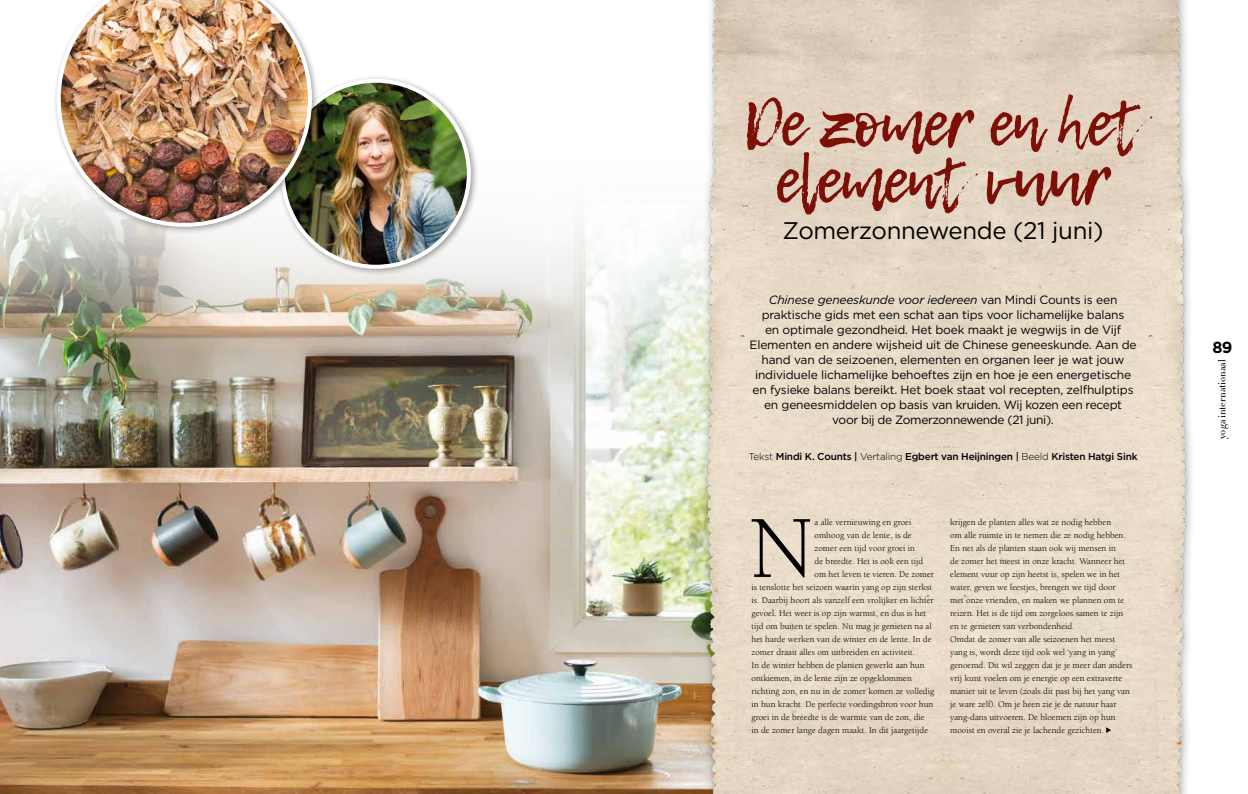
<style>
.page{position:relative;width:1248px;height:794px;background:#fff}
.page>*{position:absolute;margin:0;border:0;box-sizing:border-box;transform-origin:0 0}
.t1{font:90.9px "Berkeley Std";color:#000}
.t2{font:65px/57px "Lemon Tuesday";letter-spacing:-.025em;color:#7d1006;text-align:center}
.t3{font:24px "Gotham";letter-spacing:-.015em;color:#000}
.t4{font:700 16px "Gotham";color:#000}
.t5{font:12px/15px "Gotham";letter-spacing:-.015em;color:#000;text-align:center}
.t6{font:500 10px "Gotham";letter-spacing:-.02em;color:#000}
.t7{font:10px "Didot HTF L06 Light";letter-spacing:.005em;color:#000}
.t8{font:9px/13px "Berkeley Std";color:#000}
.s1{font-style:italic}
.s2{font-weight:300}
</style>
<div class="page">
<img style="left:0;top:350px;width:678px;height:444px">
<img style="left:0;top:186px;width:678px;height:164px">
<img style="left:678px;top:0;width:514px;height:794px">
<svg style="left:1106px;top:727px;width:4px;height:6px"></svg>
<div style="left:277px;top:75px;width:202px;height:202px;background:#000;opacity:.35"></div>
<img style="left:283px;top:81px;width:186px;height:186px;border-radius:93px">
<div style="left:53px;top:0;width:267px;height:235px;background:#000;opacity:.35"></div>
<img style="left:57px;top:0;width:255px;height:227px">
<h2 class="t2" style="left:743px;top:95px;width:401px">De zomer en het element vuur</h2>
<h3 class="t3" style="left:782px;top:217px;width:322px">Zomerzonnewende (21 juni)</h3>
<p class="t5" style="left:749px;top:292px;width:388px"><span class="s1">Chinese geneeskunde voor iedereen</span> van Mindi Counts is een praktische gids met een schat aan tips voor lichamelijke balans<br>en optimale gezondheid. Het boek maakt je wegwijs in de Vijf Elementen en andere wijsheid uit de Chinese geneeskunde. Aan de hand van de seizoenen, elementen en organen leer je wat jouw individuele lichamelijke behoeftes zijn en hoe je een energetische en fysieke balans bereikt. Het boek staat vol recepten, zelfhulptips en geneesmiddelen op basis van kruiden. Wij kozen een recept voor bij de Zomerzonnewende (21 juni).</p>
<p class="t6" style="left:748px;top:450px;width:390px"><span class="s2">Tekst</span> Mindi K. Counts | <span class="s2">Vertaling</span> Egbert van Heijningen | <span class="s2">Beeld</span> Kristen Hatgi Sink</p>
<h1 class="t1" style="left:749px;top:499px;width:67px">N</h1>
<p class="t8" style="left:814px;top:516px;width:98px">a alle vernieuwing en groei</p>
<p class="t8" style="left:814px;top:529px;width:98px">omhoog van de lente, is de</p>
<p class="t8" style="left:814px;top:542px;width:102px">zomer een tijd voor groei in</p>
<p class="t8" style="left:814px;top:555px;width:110px">de breedte. Het is ook een tijd</p>
<p class="t8" style="left:814px;top:568px;width:121px">om het leven te vieren. De zomer</p>
<p class="t8" style="left:751px;top:581px;width:182px">is tenslotte het seizoen waarin yang op zijn sterkst</p>
<p class="t8" style="left:751px;top:593px;width:183px">is. Daarbij hoort als vanzelf een vrolijker en lichter</p>
<p class="t8" style="left:751px;top:606px;width:176px">gevoel. Het weer is op zijn warmst, en dus is het</p>
<p class="t8" style="left:751px;top:619px;width:181px">tijd om buiten te spelen. Nu mag je genieten na al</p>
<p class="t8" style="left:751px;top:632px;width:181px">het harde werken van de winter en de lente. In de</p>
<p class="t8" style="left:751px;top:645px;width:165px">zomer draait alles om uitbreiden en activiteit.</p>
<p class="t8" style="left:751px;top:658px;width:174px">In de winter hebben de planten gewerkt aan hun</p>
<p class="t8" style="left:751px;top:671px;width:162px">ontkiemen, in de lente zijn ze opgeklommen</p>
<p class="t8" style="left:751px;top:684px;width:184px">richting zon, en nu in de zomer komen ze volledig</p>
<p class="t8" style="left:751px;top:697px;width:183px">in hun kracht. De perfecte voedingsbron voor hun</p>
<p class="t8" style="left:751px;top:710px;width:175px">groei in de breedte is de warmte van de zon, die</p>
<p class="t8" style="left:751px;top:723px;width:178px">in de zomer lange dagen maakt. In dit jaargetijde</p>
<p class="t8" style="left:950px;top:515px;width:184px">krijgen de planten alles wat ze nodig hebben<br>om alle ruimte in te nemen die ze nodig hebben.<br>En net als de planten staan ook wij mensen in<br>de zomer het meest in onze kracht. Wanneer het element vuur op zijn heetst is, spelen we in het water, geven we feestjes, brengen we tijd door<br>met onze vrienden, en maken we plannen om te reizen. Het is de tijd om zorgeloos samen te zijn en te genieten van verbondenheid.<br>Omdat de zomer van alle seizoenen het meest yang is, wordt deze tijd ook wel ‘yang in yang’ genoemd. Dit wil zeggen dat je je meer dan anders vrij kunt voelen om je energie op een extraverte manier uit te leven (zoals dit past bij het yang van je ware zelf). Om je heen zie je de natuur haar yang-dans uitvoeren. De bloemen zijn op hun mooist en overal zie je lachende gezichten.</p>
<h3 class="t4" style="left:1212px;top:338px;width:21px">89</h3>
<p class="t7" style="left:1215px;top:439px;width:81px;rotate:-90deg">yoga internationaal</p>
</div>
